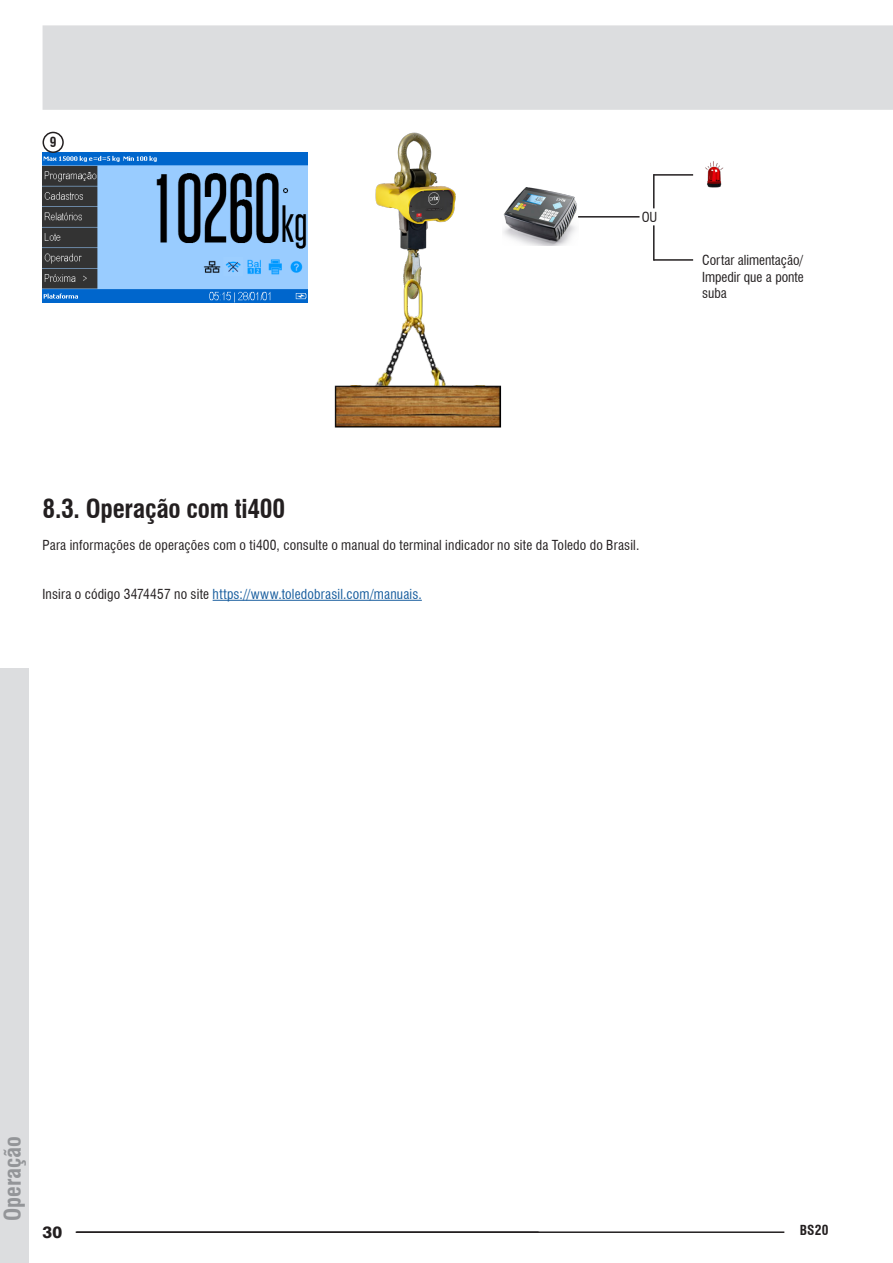
<style>
.page{position:relative;width:893px;height:1263px;background:#fff}
.page>*{position:absolute;margin:0;border:0;box-sizing:border-box;transform-origin:0 0}
.t1{font:700 condensed 25.5px "Swiss 721 BT";letter-spacing:-.01em;color:#231f20}
.t2{font:700 condensed 22.5px "Swiss 721 BT";color:#939598}
.t3{font:800 16.5px "Swiss 721 BT";color:#231f20}
.Texto{font:condensed 13.5px/16.2px "Swiss 721 BT";letter-spacing:.01em;color:#231f20;text-align:justify}
.Texto-2{font:condensed 13.5px "Swiss 721 BT";letter-spacing:.015em;color:#175d9e}
.Texto-3{font:700 condensed 13.5px "Swiss 721 BT";color:#231f20}
.s1{color:#231f20}
</style>
<div class="page">
<div style="left:43px;top:25px;width:850px;height:85px;background:#dcdddf"></div>
<div style="left:0;top:668px;width:29px;height:595px;background:#dcdddf"></div>
<hr style="left:76px;top:1231px;width:463px;height:2px;background:#231f20">
<hr style="left:77px;top:1231px;width:707px;height:2px;background:#231f20">
<img style="left:43px;top:153px;width:264px;height:150px">
<img style="left:375px;top:132px;width:81px;height:147px">
<img style="left:368px;top:279px;width:133px;height:107px">
<img style="left:334px;top:386px;width:168px;height:42px">
<div style="left:43px;top:132px;width:21px;height:21px;border:2px solid #231f20;border-radius:50%"></div>
<img style="left:503px;top:188px;width:74px;height:58px">
<img style="left:693px;top:161px;width:31px;height:27px">
<hr style="left:578px;top:216px;width:61px;height:2px;background:#231f20">
<hr style="left:654px;top:174px;width:39px;height:2px;background:#231f20">
<hr style="left:654px;top:259px;width:39px;height:2px;background:#231f20">
<hr style="left:653px;top:174px;width:2px;height:34px;background:#231f20">
<hr style="left:653px;top:225px;width:2px;height:36px;background:#231f20">
<hr style="left:213px;top:600px;width:209px;height:1px;background:#175d9e">
<p class="Texto-3" style="left:50px;top:134px;width:8px">9</p>
<p class="Texto" style="left:642px;top:209px;width:17px">OU</p>
<p class="Texto" style="left:702px;top:252px;width:103px">Cortar alimentação/ Impedir que a ponte suba</p>
<p class="t1" style="left:43px;top:493px;width:244px">8.3. Operação com ti400</p>
<p class="Texto" style="left:43px;top:537px;width:598px">Para informações de operações com o ti400, consulte o manual do terminal indicador no site da Toledo do Brasil.</p>
<p class="Texto-2" style="left:43px;top:586px;width:381px"><span class="s1">Insira o código 3474457 no site</span> https://www.toledobrasil.com/manuais.</p>
<h2 class="t2" style="left:-1px;top:1221px;width:87px;rotate:-90deg">Operação</h2>
<p class="t3" style="left:43px;top:1222px;width:21px">30</p>
<p class="Texto-3" style="left:800px;top:1222px;width:30px">BS20</p>
</div>
